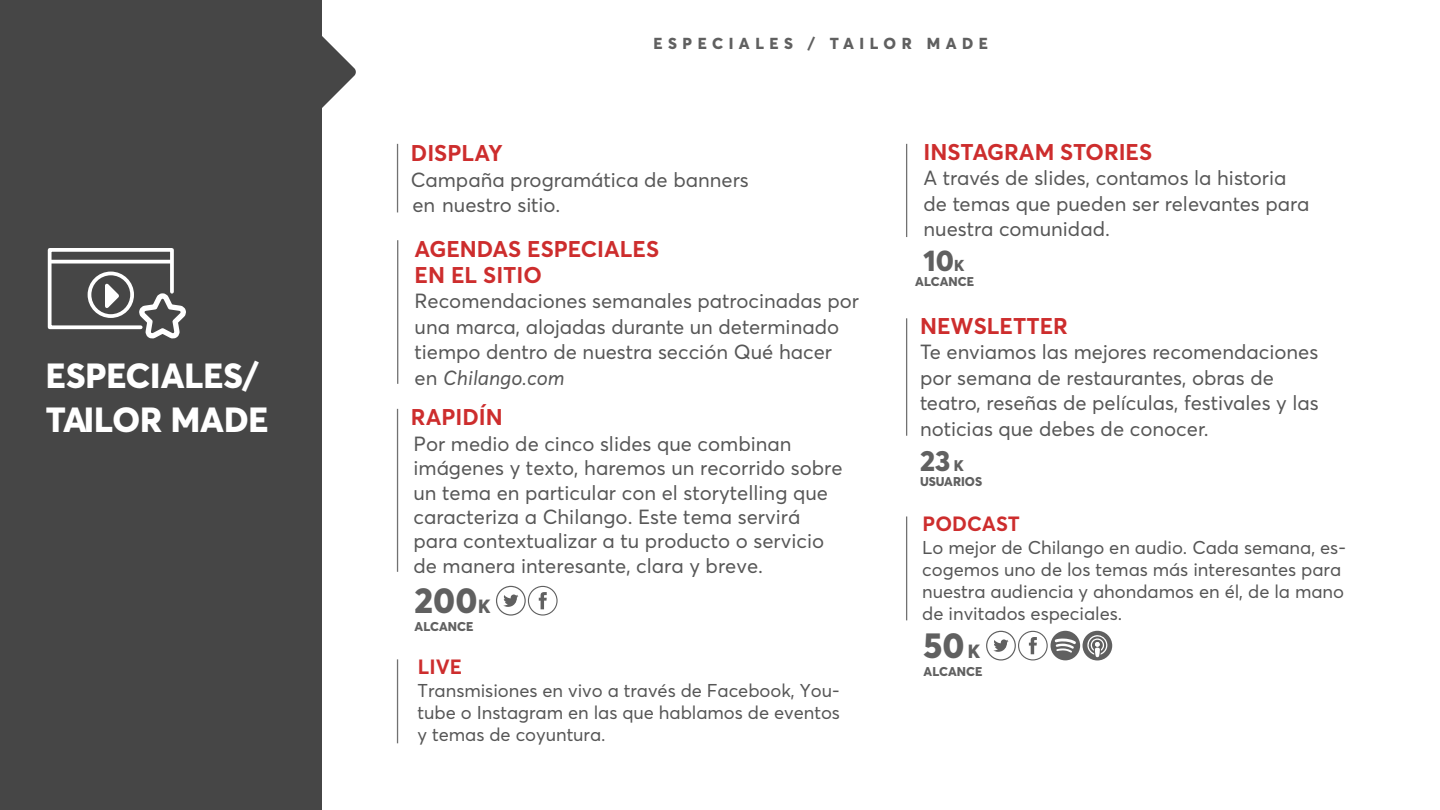
<style>
.page{position:relative;width:1440px;height:810px;background:#fff}
.page>*{position:absolute;margin:0;border:0;box-sizing:border-box;transform-origin:0 0}
.t1{font:800 35.78px "Averta Std";color:#606060}
.t2{font:800 34.5px/43.5px "Averta Std";color:#fff}
.t3{font:800 29.62px "Averta Std";color:#606060}
.t4{font:800 28.88px "Averta Std";color:#606060}
.t5{font:700 22.5px/25.5px "Averta Std";color:#cd2d2d}
.t6{font:700 20.4px "Averta Std";color:#cd2d2d}
.t7{font:20.25px/25.5px "Averta Std";color:#575757}
.t8{font:18.38px/22px "Averta Std";letter-spacing:-.005em;color:#565656;text-align:justify}
.t9{font:800 15.75px "Averta Std";letter-spacing:.35em;color:#606060}
.t10{font:800 12.6px "Averta Std";color:#606060}
.s1{font-style:italic}
.s2{font-size:18.9px}
.s3{font-size:15.6px}
.s4{font-size:15.23px}
</style>
<div class="page">
<div style="left:0;top:0;width:322px;height:810px;background:#464646"></div>
<svg style="left:322px;top:36px;width:34px;height:72px"></svg>
<svg style="left:47px;top:248px;width:139px;height:91px"></svg>
<hr style="left:397px;top:409px;width:1px;height:163px;background:#717171">
<svg style="left:496px;top:586px;width:62px;height:30px"></svg>
<hr style="left:397px;top:240px;width:1px;height:144px;background:#717171">
<hr style="left:906px;top:318px;width:1px;height:118px;background:#717171">
<hr style="left:906px;top:144px;width:1px;height:93px;background:#717171">
<hr style="left:397px;top:144px;width:1px;height:68px;background:#717171">
<hr style="left:397px;top:659px;width:1px;height:84px;background:#717171">
<hr style="left:906px;top:516px;width:1px;height:104px;background:#717171">
<div style="left:1083px;top:631px;width:29px;height:29px;background:#606060;border-radius:50%"></div>
<svg style="left:1087px;top:634px;width:21px;height:23px"></svg>
<svg style="left:986px;top:631px;width:94px;height:30px"></svg>
<h2 class="t2" style="left:46px;top:354px;width:224px">ESPECIALES/<br>TAILOR MADE</h2>
<p class="t9" style="left:654px;top:34px;width:336px">ESPECIALES / TAILOR MADE</p>
<p class="t5" style="left:411px;top:140px;width:93px">DISPLAY</p>
<p class="t7" style="left:411px;top:167px;width:339px">Campaña programática de banners en nuestro sitio.</p>
<p class="t5" style="left:415px;top:236px;width:246px">AGENDAS ESPECIALES<br>EN EL SITIO</p>
<p class="t7" style="left:415px;top:288px;width:446px">Recomendaciones semanales patrocinadas por una marca, alojadas durante un determinado tiempo dentro de nuestra sección Qué hacer en <span class="s1">Chilango.com</span></p>
<p class="t5" style="left:411px;top:404px;width:93px">RAPIDÍN</p>
<p class="t7" style="left:414px;top:432px;width:431px;line-height:24.3px">Por medio de cinco slides que combinan imágenes y texto, haremos un recorrido sobre un tema en particular con el storytelling que caracteriza a Chilango. Este tema servirá para contextualizar a tu producto o servicio de manera interesante, clara y breve.</p>
<h1 class="t1" style="left:415px;top:578px;width:77px">200<span class="s2">K</span></h1>
<p class="t10" style="left:415px;top:618px;width:60px">ALCANCE</p>
<p class="t6" style="left:418px;top:654px;width:46px">LIVE</p>
<p class="t8" style="left:418px;top:679px;width:424px">Transmisiones en vivo a través de Facebook, You&shy;tube o Instagram en las que hablamos de eventos y temas de coyuntura.</p>
<p class="t5" style="left:924px;top:139px;width:230px">INSTAGRAM STORIES</p>
<p class="t7" style="left:924px;top:165px;width:387px">A través de slides, contamos la historia de temas que pueden ser relevantes para nuestra comunidad.</p>
<h3 class="t3" style="left:924px;top:242px;width:42px">10<span class="s3">K</span></h3>
<p class="t10" style="left:915px;top:273px;width:60px">ALCANCE</p>
<p class="t5" style="left:920px;top:313px;width:150px">NEWSLETTER</p>
<p class="t7" style="left:920px;top:339px;width:400px">Te enviamos las mejores recomendaciones por semana de restaurantes, obras de teatro, reseñas de películas, festivales y las noticias que debes de conocer.</p>
<h3 class="t4" style="left:920px;top:442px;width:45px">23 <span class="s4">K</span></h3>
<p class="t10" style="left:920px;top:473px;width:64px">USUARIOS</p>
<p class="t6" style="left:923px;top:511px;width:99px">PODCAST</p>
<p class="t8" style="left:922px;top:536px;width:425px;text-align:left">Lo mejor de Chilango en audio. Cada semana, es&shy;cogemos uno de los temas más interesantes para nuestra audiencia y ahondamos en él, de la mano de invitados especiales.</p>
<h1 class="t1" style="left:924px;top:623px;width:58px">50<span class="s2">K</span></h1>
<p class="t10" style="left:924px;top:663px;width:60px">ALCANCE</p>
</div>
